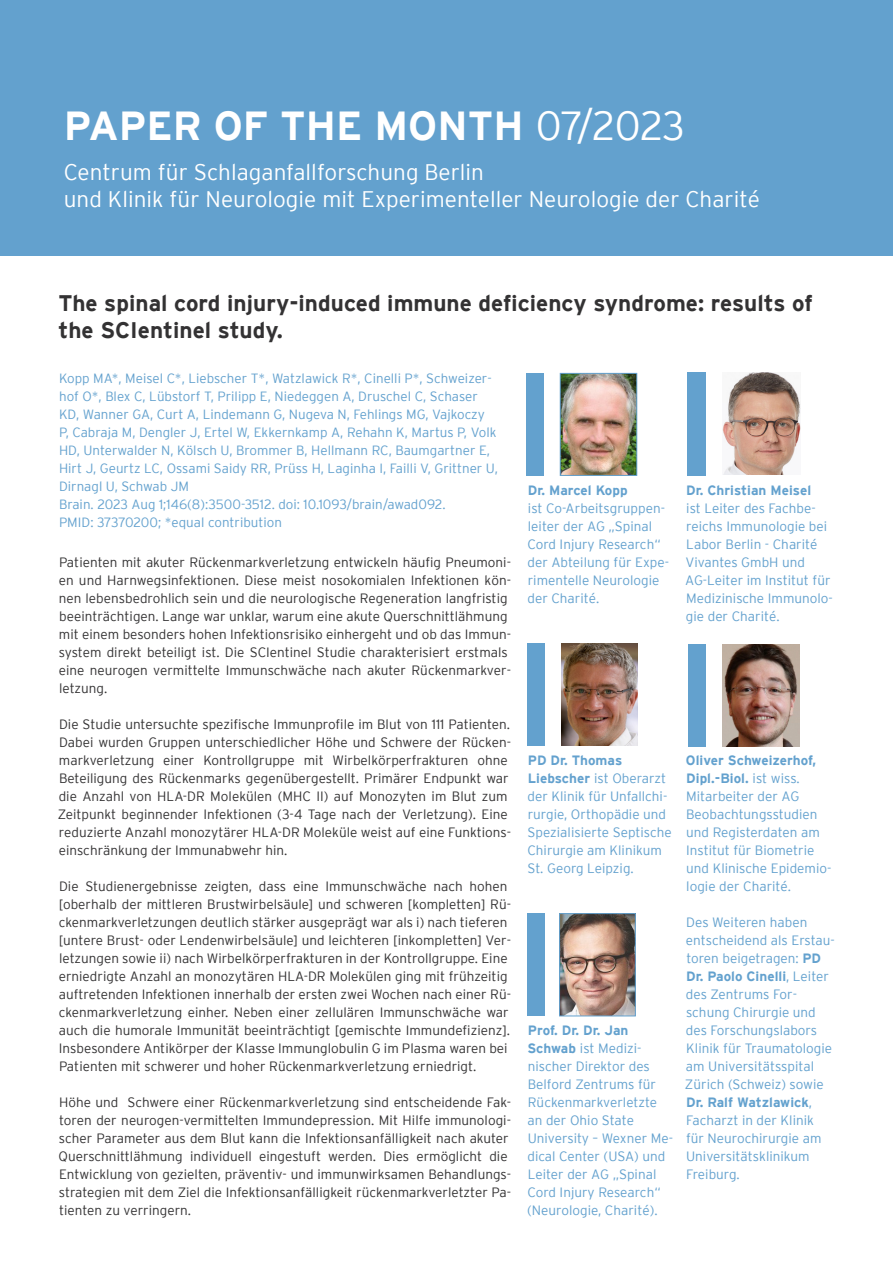
<style>
.page{position:relative;width:893px;height:1263px;background:#fff}
.page>*{position:absolute;margin:0;border:0;box-sizing:border-box;transform-origin:0 0}
.t1{font:700 40.5px "Interstate";color:#fff}
.t2{font:300 22.5px/27px "Interstate";color:#fff}
.Headline{font:700 22.5px/27px "Interstate";color:#333233}
.Fließtext{font:300 13.5px/18px "Interstate";color:#333233}
.Fließtext-2{font:300 13.5px/18px "Interstate";color:#63a1ce}
.Fließtext-3{font:700 13.5px "Interstate";color:#63a1ce}
.Headline-2{font:300 13.35px/18px "Interstate";color:#63a1ce}
.s1{font-weight:300}
.s2{font-weight:700}
</style>
<div class="page">
<div style="left:0;top:0;width:893px;height:255px;background:#63a1ce"></div>
<img style="left:562px;top:375px;width:73px;height:99px">
<div style="left:560px;top:373px;width:77px;height:103px;border:1px solid #63a1ce"></div>
<div style="left:526px;top:373px;width:17px;height:102px;background:#63a1ce"></div>
<div style="left:688px;top:372px;width:18px;height:104px;background:#63a1ce"></div>
<img style="left:561px;top:643px;width:77px;height:102px">
<div style="left:527px;top:643px;width:17px;height:102px;background:#63a1ce"></div>
<div style="left:527px;top:913px;width:17px;height:102px;background:#63a1ce"></div>
<img style="left:723px;top:644px;width:76px;height:102px">
<img style="left:561px;top:915px;width:73px;height:99px">
<div style="left:559px;top:913px;width:77px;height:103px;border:1px solid #63a1ce"></div>
<img style="left:723px;top:372px;width:77px;height:102px">
<div style="left:689px;top:644px;width:17px;height:102px;background:#63a1ce"></div>
<p class="t1" style="left:64px;top:103px;width:623px">PAPER OF THE MONTH <span class="s1">07/2023</span></p>
<p class="t2" style="left:64px;top:158px;width:695px">Centrum fü r Schlaganfallforschung Berlin<br>und Klinik für Neurologie mit Experimenteller Neurologie der Charité</p>
<p class="Headline" style="left:58px;top:289px;width:756px">The spinal cord injury-induced immune deficiency syndrome: results of the SCIentinel study.</p>
<p class="Headline-2" style="left:59px;top:369px;width:440px">Kopp MA*, Meisel C*, Liebscher T*, Watzlawick R*, Cinelli P*, Schweizer&shy;hof O*, Blex C, Lü bstorf T, Prilipp E, Niedeggen A, Druschel C, Schaser KD, Wanner GA, Curt A, Lindemann G, Nugeva N, Fehlings MG, Vajkoczy P, Cabraja M, Dengler J, Ertel W, Ekkernkamp A, Rehahn K, Martus P, Volk HD, Unterwalder N, Kölsch U, Brommer B, Hellmann RC, Baumgartner E, Hirt J, Geurtz LC, Ossami Saidy RR, Prüss H, Laginha I, Failli V, Grittner U, Dirnagl U, Schwab JM</p>
<p class="Headline-2" style="left:59px;top:495px;width:388px">Brain. 2023 Aug 1;146(8):3500-3512. doi: 10.1093/brain/awad092.</p>
<p class="Headline-2" style="left:59px;top:513px;width:225px">PMID: 37370200; *equal contribution</p>
<p class="Fließtext-3" style="left:528px;top:483px;width:101px">Dr. Marcel Kopp</p>
<p class="Fließtext-2" style="left:527px;top:499px;width:143px">ist Co-Arbeitsgruppen&shy;leiter der AG „Spinal<br>Cord Injury Research“ der Abteilung für Expe&shy;rimentelle Neurologie der Charité.</p>
<p class="Fließtext-3" style="left:686px;top:483px;width:126px">Dr. Christian Meisel</p>
<p class="Fließtext-2" style="left:685px;top:499px;width:149px">ist Leiter des Fachbe&shy;reichs Immunologie bei<br>Labor Berlin - Charité<br>Vivantes GmbH und<br>AG-Leiter im Institut fü r<br>Medizinische Immunolo&shy;gie der Charité.</p>
<p class="Fließtext" style="left:59px;top:553px;width:454px">Patienten mit akuter Rückenmarkverletzung entwickeln häufig Pneumoni&shy;en und Harnwegsinfektionen. Diese meist nosokomialen Infektionen kön&shy;nen lebensbedrohlich sein und die neurologische Regeneration langfristig beeinträchtigen. Lange war unklar, warum eine akute Querschnittlähmung mit einem besonders hohen Infektionsrisiko einhergeht und ob das Immun&shy;system direkt beteiligt ist. Die SCIentinel Studie charakterisiert erstmals eine neurogen vermittelte Immunschwäche nach akuter Rückenmarkver&shy;letzung.</p>
<p class="Fließtext" style="left:58px;top:715px;width:455px">Die Studie untersuchte spezifische Immunprofile im Blut von 111 Patienten.<br>Dabei wurden Gruppen unterschiedlicher Höhe und Schwere der Rücken&shy;markverletzung einer Kontrollgruppe mit Wirbelkörperfrakturen ohne Beteiligung des Rückenmarks gegenü bergestellt. Primärer Endpunkt war die Anzahl von HLA-DR Molekü len (MHC II) auf Monozyten im Blut zum Zeitpunkt beginnender Infektionen (3-4 Tage nach der Verletzung). Eine reduzierte Anzahl monozytärer HLA-DR Molekü le weist auf eine Funktions&shy;einschränkung der Immunabwehr hin.</p>
<p class="Fließtext" style="left:59px;top:877px;width:454px">Die Studienergebnisse zeigten, dass eine Immunschwäche nach hohen [oberhalb der mittleren Brustwirbelsäule] und schweren [kompletten] Rü&shy;ckenmarkverletzungen deutlich stärker ausgeprägt war als i) nach tieferen [untere Brust- oder Lendenwirbelsäule] und leichteren [inkompletten] Ver&shy;letzungen sowie ii) nach Wirbelkörperfrakturen in der Kontrollgruppe. Eine erniedrigte Anzahl an monozytären HLA-DR Molekü len ging mit frü hzeitig auftretenden Infektionen innerhalb der ersten zwei Wochen nach einer Rü&shy;ckenmarkverletzung einher. Neben einer zellulären Immunschwäche war auch die humorale Immunität beeinträchtigt [gemischte Immundefizienz].<br>Insbesondere Antikörper der Klasse Immunglobulin G im Plasma waren bei Patienten mit schwerer und hoher Rückenmarkverletzung erniedrigt.</p>
<p class="Fließtext" style="left:59px;top:1093px;width:454px">Höhe und Schwere einer Rückenmarkverletzung sind entscheidende Fak&shy;toren der neurogen-vermittelten Immundepression. Mit Hilfe immunologi&shy;scher Parameter aus dem Blut kann die Infektionsanfälligkeit nach akuter Querschnittlähmung individuell eingestuft werden. Dies ermöglicht die Entwicklung von gezielten, präventiv- und immunwirksamen Behandlungs&shy;strategien mit dem Ziel die Infektionsanfälligkeit rückenmarkverletzter Pa&shy;tienten zu verringern.</p>
<p class="Fließtext-3" style="left:528px;top:753px;width:96px">PD Dr. Thomas</p>
<p class="Fließtext-2" style="left:527px;top:769px;width:146px"><span class="s2">Liebscher</span> ist Oberarzt der Klinik für Unfallchi&shy;rurgie, Orthopädie und<br>Spezialisierte Septische<br>Chirurgie am Klinikum<br>St. Georg Leipzig.</p>
<p class="Fließtext-2" style="left:686px;top:751px;width:147px"><span class="s2">Oliver Schweizerhof,<br>Dipl.-Biol.</span> ist wiss.<br>Mitarbeiter der AG<br>Beobachtungsstudien und Registerdaten am<br>Institut fü r Biometrie und Klinische Epidemio&shy;logie der Charité.</p>
<p class="Fließtext-2" style="left:685px;top:913px;width:152px">Des Weiteren haben entscheidend als Erstau&shy;toren beigetragen: <span class="s2">PD<br>Dr. Paolo Cinelli</span>, Leiter des Zentrums For&shy;schung Chirurgie und des Forschungslabors<br>Klinik für Traumatologie am Universitätsspital<br>Zü rich (Schweiz) sowie</p>
<p class="Fließtext-2" style="left:686px;top:1093px;width:137px"><span class="s2">Dr. Ralf Watzlawick</span>,<br>Facharzt in der Klinik für Neurochirurgie am<br>Universitätsklinikum<br>Freiburg.</p>
<p class="Fließtext-2" style="left:527px;top:1021px;width:147px"><span class="s2">Prof. Dr. Dr. Jan<br>Schwab</span> ist Medizi&shy;nischer Direktor des<br>Belford Zentrums für<br>Rückenmarkverletzte an der Ohio State<br>University – Wexner Me&shy;dical Center (USA) und<br>Leiter der AG „Spinal<br>Cord Injury Research“ (Neurologie, Charité).</p>
</div>
